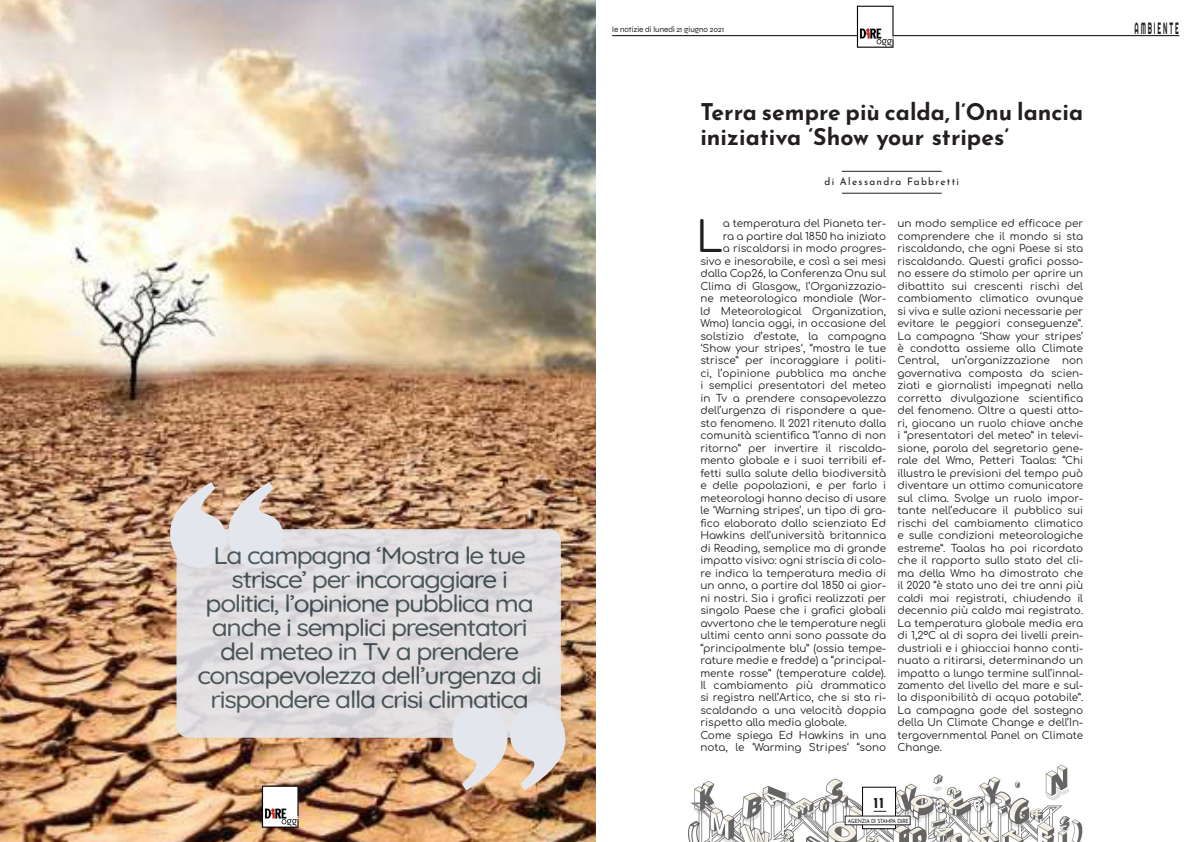
<style>
.page{position:relative;width:1191px;height:842px;background:#fff}
.page>*{position:absolute;margin:0;border:0;box-sizing:border-box;transform-origin:0 0}
.t1{font:42.4px "Comfortaa";color:#231f20}
.t2{font:300 24px/24px "Quicksand";letter-spacing:-.05em;color:#3c4e54;text-align:center;scale:1.1 1}
.t3{font:700 23px/25px "Josefin Sans";color:#231f20}
.t4{font:16.4px "Righteous";letter-spacing:.29em;color:#231f20;scale:.39 1}
.t5{font:700 15px "Josefin Sans";color:#231f20}
.t6{font:10.4px/12.5px "Comfortaa";letter-spacing:-.005em;color:#231f20}
.t7{font:10.2px "Josefin Sans";letter-spacing:.13em;color:#231f20}
.t8{font:8px "Syne";color:#231f20}
.t9{font:5.7px "Josefin Sans";letter-spacing:-.04em;color:#231f20;scale:.88 1}
.s1{font-weight:700}
</style>
<div class="page">
<img style="left:688px;top:764px;width:395px;height:78px">
<img style="left:0;top:0;width:595px;height:842px">
<svg style="left:452px;top:704px;width:113px;height:86px;background:#dcc5b2"></svg>
<hr style="left:842px;top:193px;width:99px;height:1px;background:#231f20">
<hr style="left:842px;top:171px;width:99px;height:1px;background:#231f20">
<svg style="left:170px;top:482px;width:113px;height:86px;background:#ccb5a7"></svg>
<div style="left:176px;top:529px;width:385px;height:209px;background:linear-gradient(to right,#e0dee1,#dfdde0);border-radius:12px"></div>
<hr style="left:612px;top:35px;width:567px;height:1px;background:#000">
<div style="left:862px;top:787px;width:34px;height:42px;background:#fff;border:1px solid #000"></div>
<svg style="left:873px;top:811px;width:13px;height:1px"></svg>
<div style="left:845px;top:816px;width:65px;height:9px;background:#fff"></div>
<img style="left:842px;top:5px;width:74px;height:42px">
<img style="left:247px;top:784px;width:73px;height:43px">
<h2 class="t2" style="left:197px;top:541px;width:315px">La campagna ‘Mostra le tue strisce’ per incoraggiare i politici, l’opinione pubblica ma anche i semplici presentatori del meteo in Tv a prendere consapevolezza dell’urgenza di rispondere alla crisi climatica</h2>
<p class="t8" style="left:612px;top:24px;width:114px">le notizie di lunedì 21 giugno 2021</p>
<p class="t3" style="left:700px;top:97px;width:384px">Terra sempre più calda, l’Onu lancia iniziativa ‘Show your stripes’</p>
<p class="t7" style="left:824px;top:173px;width:136px">di Alessandra Fabbretti</p>
<p class="t1" style="left:696px;top:199px;width:28px">L</p>
<p class="t6" style="left:723px;top:216px;width:165px">a temperatura del Pianeta ter-</p>
<p class="t6" style="left:723px;top:228px;width:165px">ra a partire dal 1850 ha iniziato</p>
<p class="t6" style="left:723px;top:241px;width:165px">a riscaldarsi in modo progres-</p>
<p class="t6" style="left:700px;top:253px;width:187px">sivo e inesorabile, e così a sei mesi</p>
<p class="t6" style="left:700px;top:266px;width:187px">dalla Cop26, la Conferenza Onu sul</p>
<p class="t6" style="left:700px;top:278px;width:187px">Clima di Glasgow,, l’Organizzazio-</p>
<p class="t6" style="left:700px;top:291px;width:187px">ne meteorologica mondiale (Wor-</p>
<p class="t6" style="left:700px;top:303px;width:187px">ld Meteorological Organization,</p>
<p class="t6" style="left:700px;top:316px;width:187px">Wmo) lancia oggi, in occasione del</p>
<p class="t6" style="left:700px;top:328px;width:187px">solstizio d’estate, la campagna</p>
<p class="t6" style="left:700px;top:341px;width:187px">‘Show your stripes‘, “mostra le tue</p>
<p class="t6" style="left:700px;top:353px;width:187px">strisce” per incoraggiare i politi-</p>
<p class="t6" style="left:700px;top:366px;width:187px">ci, l’opinione pubblica ma anche</p>
<p class="t6" style="left:700px;top:378px;width:187px">i semplici presentatori del meteo</p>
<p class="t6" style="left:700px;top:391px;width:187px">in Tv a prendere consapevolezza</p>
<p class="t6" style="left:700px;top:403px;width:187px">dell’urgenza di rispondere a que-</p>
<p class="t6" style="left:700px;top:416px;width:187px">sto fenomeno. Il 2021 ritenuto dalla</p>
<p class="t6" style="left:700px;top:428px;width:187px">comunità scientifica “l’anno di non</p>
<p class="t6" style="left:700px;top:440px;width:187px">ritorno” per invertire il riscalda-</p>
<p class="t6" style="left:700px;top:453px;width:187px">mento globale e i suoi terribili ef-</p>
<p class="t6" style="left:700px;top:465px;width:187px">fetti sulla salute della biodiversità</p>
<p class="t6" style="left:700px;top:478px;width:187px">e delle popolazioni, e per farlo i</p>
<p class="t6" style="left:700px;top:490px;width:187px">meteorologi hanno deciso di usare</p>
<p class="t6" style="left:700px;top:503px;width:187px">le ‘Warning stripes’, un tipo di gra-</p>
<p class="t6" style="left:700px;top:515px;width:187px">fico elaborato dallo scienziato Ed</p>
<p class="t6" style="left:700px;top:528px;width:187px">Hawkins dell’università britannica</p>
<p class="t6" style="left:700px;top:540px;width:187px">di Reading, semplice ma di grande</p>
<p class="t6" style="left:700px;top:553px;width:187px">impatto visivo: ogni striscia di colo-</p>
<p class="t6" style="left:700px;top:565px;width:187px">re indica la temperatura media di</p>
<p class="t6" style="left:700px;top:578px;width:187px">un anno, a partire dal 1850 ai gior-</p>
<p class="t6" style="left:700px;top:590px;width:187px">ni nostri. Sia i grafici realizzati per</p>
<p class="t6" style="left:700px;top:603px;width:187px">singolo Paese che i grafici globali</p>
<p class="t6" style="left:700px;top:615px;width:187px">avvertono che le temperature negli</p>
<p class="t6" style="left:700px;top:628px;width:187px">ultimi cento anni sono passate da</p>
<p class="t6" style="left:700px;top:640px;width:187px">“principalmente blu” (ossia tempe-</p>
<p class="t6" style="left:700px;top:653px;width:187px">rature medie e fredde) a “principal-</p>
<p class="t6" style="left:700px;top:665px;width:187px">mente rosse” (temperature calde).</p>
<p class="t6" style="left:700px;top:678px;width:187px">Il cambiamento più drammatico</p>
<p class="t6" style="left:700px;top:690px;width:187px">si registra nell’Artico, che si sta ri-</p>
<p class="t6" style="left:700px;top:703px;width:187px">scaldando a una velocità doppia</p>
<p class="t6" style="left:700px;top:715px;width:148px">rispetto alla media globale.</p>
<p class="t6" style="left:700px;top:728px;width:187px">Come spiega Ed Hawkins in una nota, le ‘Warming Stripes‘ “sono</p>
<p class="t6" style="left:897px;top:216px;width:187px;text-align:justify">un modo semplice ed efficace per comprendere che il mondo si sta riscaldando, che ogni Paese si sta riscaldando. Questi grafici posso&shy;no essere da stimolo per aprire un dibattito sui crescenti rischi del cambiamento climatico ovunque si viva e sulle azioni necessarie per evitare le peggiori conseguenze”.<br>La campagna ‘Shaw your stripes’ è condotta assieme alla Climate Central, un’organizzazione non governativa composta da scien&shy;ziati e giornalisti impegnati nella corretta divulgazione scientifica del fenomeno. Oltre a questi atto&shy;ri, giocano un ruolo chiave anche i “presentatori del meteo” in televi&shy;sione, parola del segretario gene&shy;rale del Wmo, Petteri Taalas: “Chi illustra le previsioni del tempo può diventare un ottimo comunicatore sul clima. Svolge un ruolo impor&shy;tante nell’educare il pubblico sui rischi del cambiamento climatico e sulle condizioni meteorologiche estreme”. Taalas ha poi ricordato che il rapporto sullo stato del cli&shy;ma della Wmo ha dimostrato che il 2020 “è stato uno dei tre anni più caldi mai registrati, chiudendo il decennio più caldo mai registrato.<br>La temperatura globale media era di 1,2°C al di sopra dei livelli prein&shy;dustriali e i ghiacciai hanno conti&shy;nuato a ritirarsi, determinando un impatto a lungo termine sull’innal&shy;zamento del livello del mare e sul&shy;la disponibilità di acqua potabile”.<br>La campagna gode del sostegno della Un Climate Change e dell’In&shy;tergovernmental Panel on Climate Change.</p>
<h3 class="t5" style="left:873px;top:792px;width:12px">11</h3>
<p class="t9" style="left:848px;top:816px;width:71px">AGENZIA DI STAMPA D<span class="s1">i</span>RE</p>
<p class="t4" style="left:1134px;top:17px;width:115px">AMBIENTE</p>
</div>
